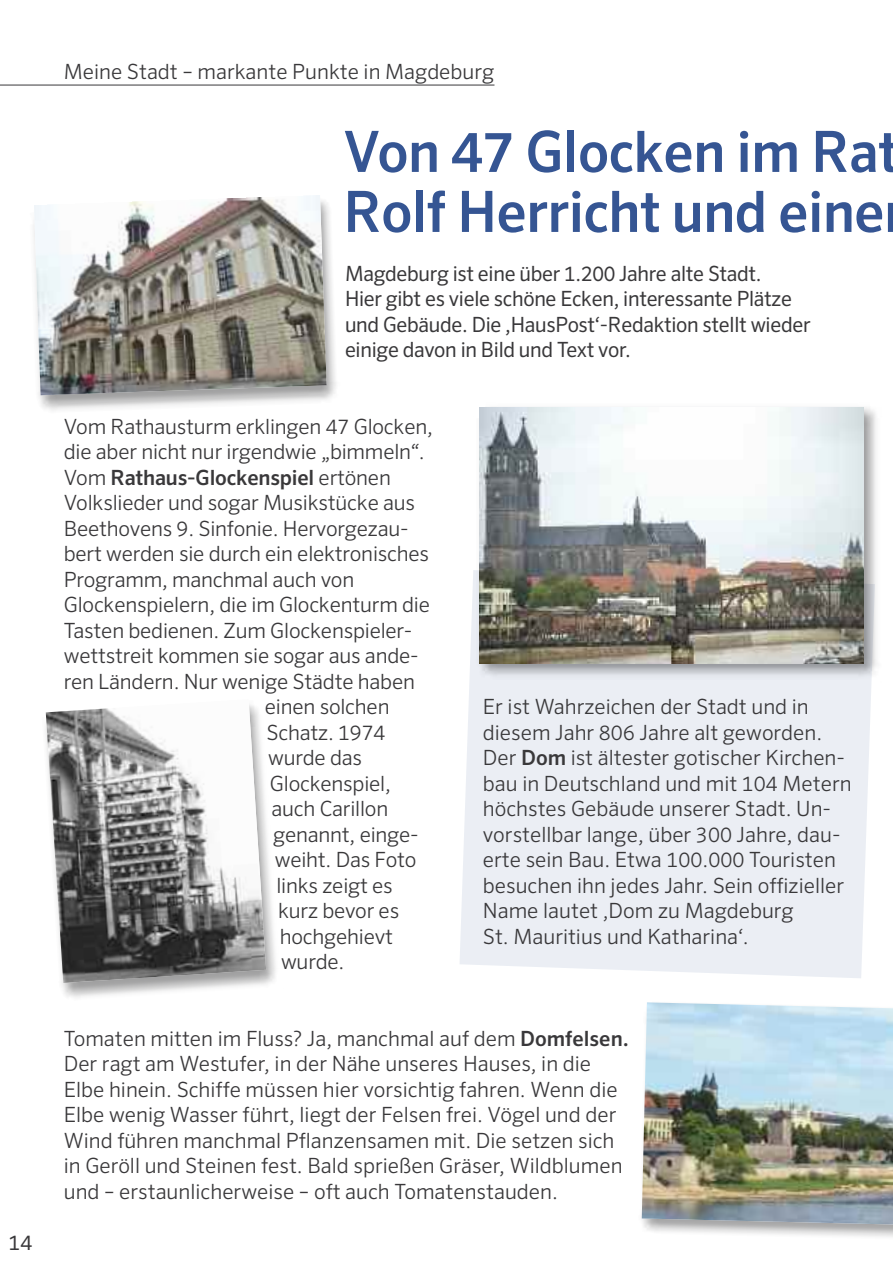
<style>
.page{position:relative;width:893px;height:1263px;background:#fff}
.page>*{position:absolute;margin:0;border:0;box-sizing:border-box;transform-origin:0 0}
.t1{font:500 57px/60px "Sero Offc Pro";letter-spacing:-.01em;color:#355593}
.t2{font:300 21px/25.5px "Sero Offc Pro";color:#39383a}
.t3{font:21px/25.5px "Sero Offc Pro";letter-spacing:-.015em;color:#39383a}
.t4{font:500 21px "Sero Offc Pro";letter-spacing:-.01em;color:#39383a}
.s1{font-weight:300}
.s2{font-weight:500}
</style>
<div class="page">
<div style="left:460px;top:593px;width:411px;height:385px;background:#ebeef4"></div>
<img style="left:473px;top:407px;width:404px;height:276px">
<img style="left:480px;top:407px;width:384px;height:256px">
<img style="left:33px;top:204px;width:303px;height:207px">
<img style="left:34px;top:195px;width:293px;height:200px">
<img style="left:45px;top:712px;width:231px;height:286px">
<img style="left:46px;top:704px;width:220px;height:279px">
<hr style="left:0;top:85px;width:494px;height:1px;background:#39383a">
<img style="left:642px;top:1002px;width:251px;height:227px">
<p class="t3" style="left:9px;top:1229px;width:26px">14</p>
<p class="t2" style="left:64px;top:58px;width:432px">Meine Stadt – markante Punkte in Magdeburg</p>
<h1 class="t1" style="left:343px;top:122px;width:557px">Von 47 Glocken im Rat<br>Rolf Herricht und eine</h1>
<p class="t3" style="left:345px;top:260px;width:467px">Magdeburg ist eine über 1.200 Jahre alte Stadt.<br>Hier gibt es viele schöne Ecken, interessante Plätze und Gebäude. Die ,HausPost‘-Redaktion stellt wieder einige davon in Bild und Text vor.</p>
<p class="t2" style="left:64px;top:413px;width:371px">Vom Rathausturm erklingen 47 Glocken,</p>
<p class="t2" style="left:64px;top:439px;width:362px">die aber nicht nur irgendwie „bimmeln“.</p>
<p class="t4" style="left:64px;top:464px;width:329px"><span class="s1">Vom</span> Rathaus-Glockenspiel <span class="s1">ertönen</span></p>
<p class="t2" style="left:64px;top:490px;width:353px">Volkslieder und sogar Musikstücke aus</p>
<p class="t2" style="left:64px;top:515px;width:346px">Beethovens 9. Sinfonie. Hervorgezau-</p>
<p class="t2" style="left:64px;top:541px;width:367px">bert werden sie durch ein elektronisches</p>
<p class="t2" style="left:64px;top:566px;width:292px">Programm, manchmal auch von</p>
<p class="t2" style="left:64px;top:592px;width:368px">Glockenspielern, die im Glockenturm die</p>
<p class="t2" style="left:64px;top:617px;width:350px">Tasten bedienen. Zum Glockenspieler-</p>
<p class="t2" style="left:64px;top:643px;width:356px">wettstreit kommen sie sogar aus ande-</p>
<p class="t2" style="left:64px;top:668px;width:353px">ren Ländern. Nur wenige Städte haben</p>
<p class="t2" style="left:265px;top:694px;width:126px">einen solchen</p>
<p class="t2" style="left:267px;top:719px;width:121px">Schatz. 1974</p>
<p class="t2" style="left:268px;top:745px;width:95px">wurde das</p>
<p class="t2" style="left:270px;top:770px;width:123px">Glockenspiel,</p>
<p class="t2" style="left:271px;top:796px;width:118px">auch Carillon</p>
<p class="t2" style="left:273px;top:821px;width:147px">genannt, einge-</p>
<p class="t2" style="left:275px;top:847px;width:143px">weiht. Das Foto</p>
<p class="t2" style="left:276px;top:872px;width:118px">links zeigt es</p>
<p class="t2" style="left:278px;top:898px;width:123px">kurz bevor es</p>
<p class="t2" style="left:280px;top:923px;width:115px">hochgehievt</p>
<p class="t2" style="left:281px;top:949px;width:65px">wurde.</p>
<p class="t2" style="left:483px;top:694px;width:370px">Er ist Wahrzeichen der Stadt und in diesem Jahr 806 Jahre alt geworden.<br>Der <span class="s2">Dom</span> ist ältester gotischer Kirchen&shy;bau in Deutschland und mit 104 Metern höchstes Gebäude unserer Stadt. Un&shy;vorstellbar lange, über 300 Jahre, dau&shy;erte sein Bau. Etwa 100.000 Touristen besuchen ihn jedes Jahr. Sein offizieller Name lautet ,Dom zu Magdeburg<br>St. Mauritius und Katharina‘.</p>
<p class="t2" style="left:64px;top:1025px;width:567px">Tomaten mitten im Fluss? Ja, manchmal auf dem <span class="s2">Domfelsen.<br></span>Der ragt am Westufer, in der Nähe unseres Hauses, in die Elbe hinein. Schiffe müssen hier vorsichtig fahren. Wenn die Elbe wenig Wasser führt, liegt der Felsen frei. Vögel und der Wind führen manchmal Pflanzensamen mit. Die setzen sich in Geröll und Steinen fest. Bald sprießen Gräser, Wildblumen und – erstaunlicherweise – oft auch Tomatenstauden.</p>
</div>
